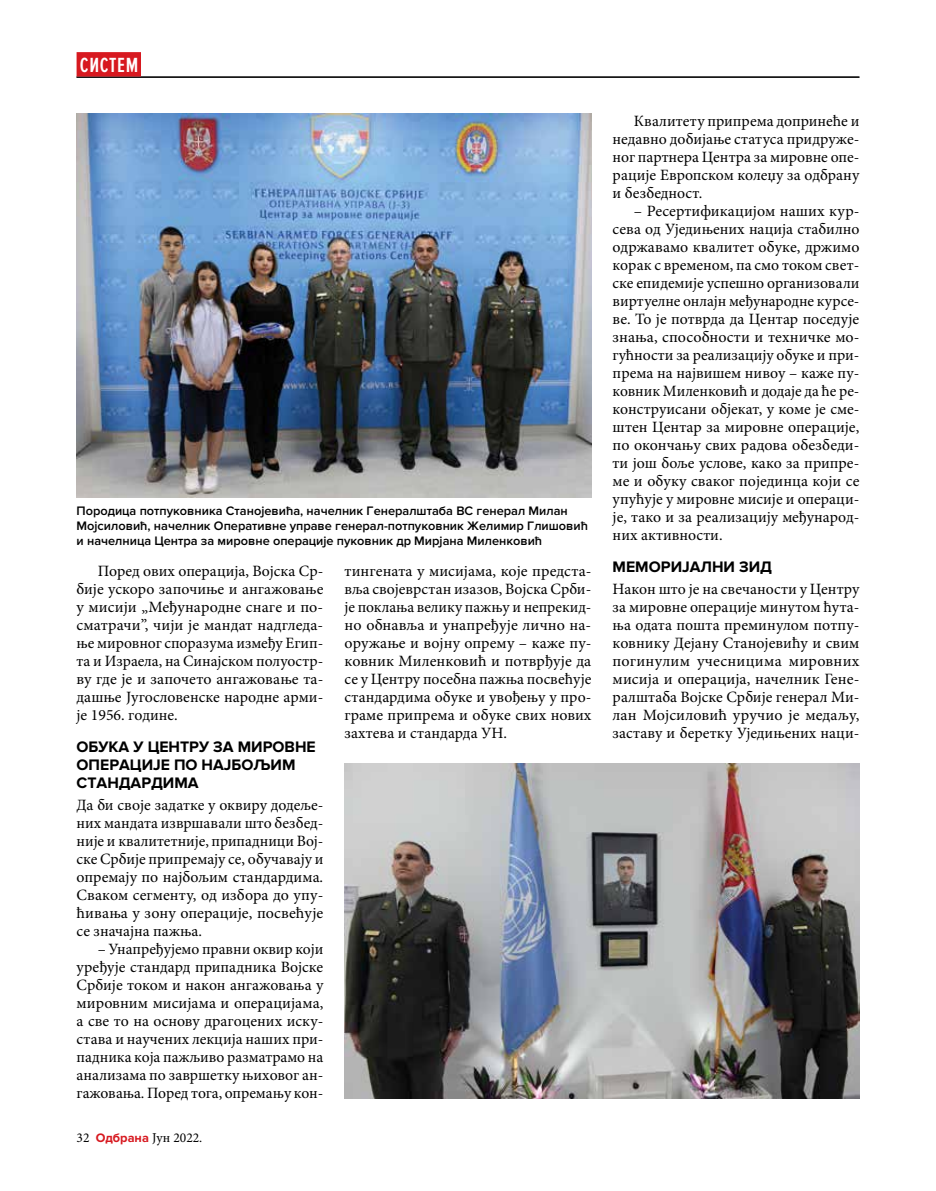
<style>
.page{position:relative;width:936px;height:1191px;background:#fff}
.page>*{position:absolute;margin:0;border:0;box-sizing:border-box;transform-origin:0 0}
.t1{font:600 21.3px "Proxima Nova Ex Cn";letter-spacing:.03em;color:#fff}
.t2{font:15.75px/18px "Minion Pro";color:#000;text-align:justify}
.t3{font:700 15.75px/18px "Proxima Nova";color:#000}
.t4{font:13.5px "Minion Pro";color:#000}
.t5{font:600 12.75px/15px "Proxima Nova";color:#000}
.s1{font-family:"Proxima Nova";font-weight:700;font-size:12.75px;color:#d71920}
</style>
<div class="page">
<img style="left:344px;top:763px;width:515px;height:335px">
<img style="left:77px;top:114px;width:514px;height:383px">
<hr style="left:77px;top:77px;width:782px;height:1px;background:#000">
<div style="left:77px;top:52px;width:64px;height:25px;background:#d71920"></div>
<h1 class="t1" style="left:80px;top:53px;width:60px">СИСТЕМ</h1>
<p class="t5" style="left:77px;top:503px;width:513px">Породица потпуковника Станојевића, начелник Генералштаба ВС генерал Милан<br>Мојсиловић, начелник Оперативне управе генерал-потпуковник Желимир Глишовић и начелница Центра за мировне операције пуковник др Мирјана Миленковић</p>
<p class="t2" style="left:77px;top:562px;width:248px;text-indent:21px">Поред ових операција, Војска Ср&shy;бије ускоро започиње и ангажовање у мисији „Међународне снаге и по&shy;сматрачи”, чији је мандат надгледа&shy;ње мировног споразума између Егип&shy;та и Израела, на Синајском полуостр&shy;ву где је и започето ангажовање та&shy;дашње Југословенске народне арми&shy;је 1956. године.</p>
<p class="t3" style="left:77px;top:738px;width:241px">ОБУКА У ЦЕНТРУ ЗА МИРОВНЕ<br>ОПЕРАЦИЈЕ ПО НАЈБОЉИМ<br>СТАНДАРДИМА</p>
<p class="t2" style="left:77px;top:796px;width:248px">Да би своје задатке у оквиру додеље&shy;них мандата извршавали што безбед&shy;није и квалитетније, припадници Вој&shy;ске Србије припремају се, обучавају и опремају по најбољим стандардима.<br>Сваком сегменту, од избора до упу&shy;ћивања у зону операције, посвећује се значајна пажња.</p>
<p class="t2" style="left:77px;top:940px;width:248px;text-indent:21px">– Унапређујемо правни оквир који уређује стандард припадника Војске Србије током и након ангажовања у мировним мисијама и операцијама, а све то на основу драгоцених иску&shy;става и научених лекција наших при&shy;падника која пажљиво разматрамо на анализама по завршетку њиховог ан&shy;гажовања. Поред тога, опремању кон-</p>
<p class="t4" style="left:77px;top:1129px;width:127px">32 <span class="s1">Одбрана</span> Јун 2022.</p>
<p class="t2" style="left:344px;top:562px;width:248px">тингената у мисијама, које предста&shy;вља својеврстан изазов, Војска Срби&shy;је поклања велику пажњу и непрекид&shy;но обнавља и унапређује лично на&shy;оружање и војну опрему – каже пу&shy;ковник Миленковић и потврђује да се у Центру посебна пажња посвећује стандардима обуке и увођењу у про&shy;граме припрема и обуке свих нових захтева и стандарда УН.</p>
<p class="t2" style="left:612px;top:112px;width:248px;text-indent:21px">Квалитету припрема допринеће и недавно добијање статуса придруже&shy;ног партнера Центра за мировне опе&shy;рације Европском колеџу за одбрану и безбедност.</p>
<p class="t2" style="left:612px;top:202px;width:248px;text-indent:21px">– Ресертификацијом наших кур&shy;сева од Уједињених нација стабилно одржавамо квалитет обуке, држимо корак с временом, па смо током свет&shy;ске епидемије успешно организовали виртуелне онлајн међународне курсе&shy;ве. То је потврда да Центар поседује знања, способности и техничке мо&shy;гућности за реализацију обуке и при&shy;према на највишем нивоу – каже пу&shy;ковник Миленковић и додаје да ће ре&shy;конструисани објекат, у коме је сме&shy;штен Центар за мировне операције, по окончању свих радова обезбеди&shy;ти још боље услове, како за припре&shy;ме и обуку сваког појединца који се упућује у мировне мисије и операци&shy;је, тако и за реализацију међународ&shy;них активности.</p>
<p class="t3" style="left:612px;top:558px;width:161px">МЕМОРИЈАЛНИ ЗИД</p>
<p class="t2" style="left:612px;top:580px;width:248px">Након што је на свечаности у Центру за мировне операције минутом ћута&shy;ња одата пошта преминулом потпу&shy;ковнику Дејану Станојевићу и свим погинулим учесницима мировних мисија и операција, начелник Гене&shy;ралштаба Војске Србије генерал Ми&shy;лан Мојсиловић уручио је медаљу, заставу и беретку Уједињених наци-</p>
</div>
